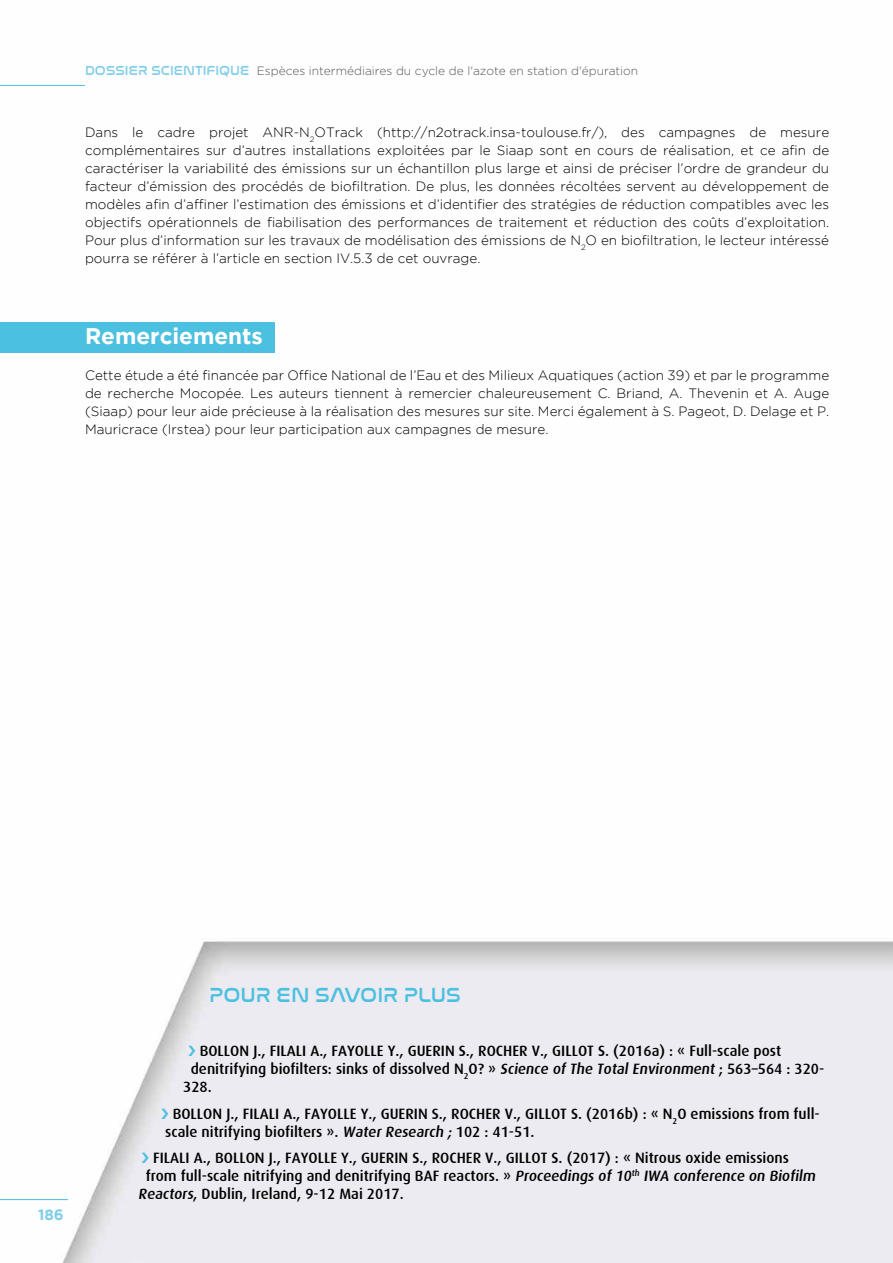
<style>
.page{position:relative;width:893px;height:1263px;background:#fff}
.page>*{position:absolute;margin:0;border:0;box-sizing:border-box;transform-origin:0 0}
.t1{font:700 22.5px "Gotham";color:#fff}
.t2{font:21px "Nasalization Rg";color:#4cc0e0}
.t3{font:500 15px/18px "Dax";color:#000}
.t4{font:700 15px "Gotham";color:#81cee8}
.t5{font:300 13.5px/18px "Gotham";color:#000;text-align:justify}
.t6{font:300 12px "Gotham";color:#575756}
.s1{font-family:"Nasalization Rg";font-weight:400;font-size:13.5px;color:#81cee8}
</style>
<div class="page">
<img style="left:0;top:84px;width:892px;height:1179px">
<div style="left:0;top:322px;width:275px;height:30px;background:#4cc0e0"></div>
<hr style="left:0;top:85px;width:85px;height:1px;background:#4cc0e0">
<hr style="left:892px;top:0;width:1px;height:1263px;background:#f2f9fd">
<hr style="left:0;top:1199px;width:68px;height:1px;background:#4cc0e0">
<svg style="left:188px;top:1045px;width:7px;height:11px"></svg>
<svg style="left:161px;top:1108px;width:7px;height:11px"></svg>
<svg style="left:142px;top:1152px;width:7px;height:11px"></svg>
<p class="t6" style="left:85px;top:64px;width:555px"><span class="s1">DOSSIER SCIENTIFIQUE</span> Espèces intermédiaires du cycle de l'azote en station d'épuration</p>
<p class="t5" style="left:85px;top:123px;width:746px">Dans le cadre projet ANR-N<sub>2</sub>OTrack (http://n2otrack.insa-toulouse.fr/), des campagnes de mesure complémentaires sur d’autres installations exploitées par le Siaap sont en cours de réalisation, et ce afin de caractériser la variabilité des émissions sur un échantillon plus large et ainsi de préciser l’ordre de grandeur du facteur d’émission des procédés de biofiltration. De plus, les données récoltées servent au développement de modèles afin d’affiner l’estimation des émissions et d’identifier des stratégies de réduction compatibles avec les objectifs opérationnels de fiabilisation des performances de traitement et réduction des coûts d’exploitation.<br>Pour plus d’information sur les travaux de modélisation des émissions de N<sub>2</sub>O en biofiltration, le lecteur intéressé pourra se référer à l’article en section IV.5.3 de cet ouvrage.</p>
<h1 class="t1" style="left:85px;top:323px;width:179px">Remerciements</h1>
<p class="t5" style="left:85px;top:366px;width:746px">Cette étude a été financée par Office National de l’Eau et des Milieux Aquatiques (action 39) et par le programme de recherche Mocopée. Les auteurs tiennent à remercier chaleureusement C. Briand, A. Thevenin et A. Auge (Siaap) pour leur aide précieuse à la réalisation des mesures sur site. Merci également à S. Pageot, D. Delage et P.<br>Mauricrace (Irstea) pour leur participation aux campagnes de mesure.</p>
<p class="t4" style="left:38px;top:1206px;width:27px">186</p>
<h2 class="t2" style="left:209px;top:976px;width:253px">POUR EN SAVOIR PLUS</h2>
<p class="t3" style="left:200px;top:1042px;width:583px">BOLLON J., FILALI A., FAYOLLE Y., GUERIN S., ROCHER V., GILLOT S. (2016a) : « Full-scale post</p>
<p class="t3" style="left:191px;top:1060px;width:635px">denitrifying biofilters: sinks of dissolved N<sub>2</sub>O? » Science of The Total Environment ; 563–564 : 320-</p>
<p class="t3" style="left:183px;top:1078px;width:30px">328.</p>
<p class="t3" style="left:165px;top:1104px;width:656px;text-indent:7px">BOLLON J., FILALI A., FAYOLLE Y., GUERIN S., ROCHER V., GILLOT S. (2016b) : « N<sub>2</sub>O emissions from full&shy;scale nitrifying biofilters ». Water Research ; 102 : 41-51.</p>
<p class="t3" style="left:153px;top:1149px;width:637px">FILALI A., BOLLON J., FAYOLLE Y., GUERIN S., ROCHER V., GILLOT S. (2017) : « Nitrous oxide emissions</p>
<p class="t3" style="left:146px;top:1167px;width:673px">from full-scale nitrifying and denitrifying BAF reactors. » Proceedings of 10<sup>th</sup> IWA conference on Biofilm</p>
<p class="t3" style="left:138px;top:1185px;width:267px">Reactors, Dublin, Ireland, 9-12 Mai 2017.</p>
</div>
